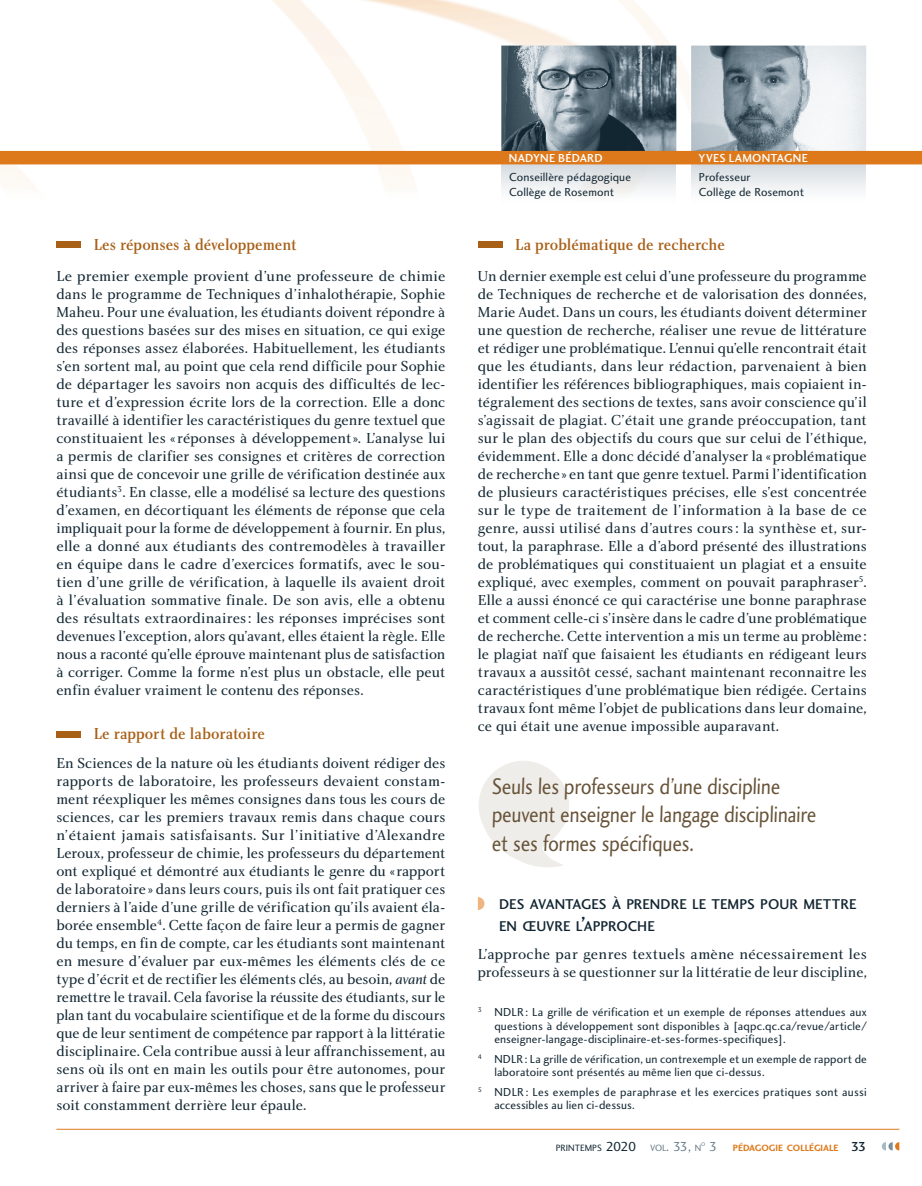
<style>
.page{position:relative;width:922px;height:1186px;background:#fff}
.page>*{position:absolute;margin:0;border:0;box-sizing:border-box;transform-origin:0 0}
.t1{font:23.4px/28.5px "Charlotte Sans Book Plain";letter-spacing:-.01em;color:#675338;scale:.85 1}
.t2{font:16.5px "Charlotte Medium Plain";letter-spacing:-.005em;color:#a85f16;scale:.91 1}
.t3{font:15px/18px "Charlotte Book Plain";color:#122632;text-align:justify}
.t4{font:14.7px/21px "Charlotte Sans Medium Plain";letter-spacing:.005em;color:#122632}
.t5{font:12px/13.5px "Charlotte Sans Book Plain";letter-spacing:.015em;color:#122632}
.t6{font:12px "Charlotte Sans Medium Plain";letter-spacing:.02em;color:#fff}
.t7{font:9.45px "Charlotte Sans Bold Plain";color:#de791b}
.t8{font:9.45px "Charlotte Sans Book Plain";color:#122632}
.t9{font:5.55px "Charlotte Sans Book Plain";color:#687c88}
.s1{font-family:"Charlotte Book Italic Plain"}
.s2{font-size:21px}
.s3{font-size:13.5px}
.s4{color:#687c88}
.s5{font-size:13.5px;color:#687c88}
.s6{font-family:"Charlotte Sans Book Plain";font-size:13.5px;color:#687c88}
.s7{font-family:"Charlotte Sans Medium Plain";font-size:13.5px;color:#122632}
</style>
<div class="page">
<img style="left:0;top:0;width:921px;height:191px">
<hr style="left:56px;top:1128px;width:843px;height:1px;background:#de791b">
<svg style="left:881px;top:1142px;width:18px;height:8px"></svg>
<img style="left:691px;top:46px;width:175px;height:105px">
<div style="left:691px;top:164px;width:174px;height:39px;background:linear-gradient(to bottom,#d6dce1,#fff)"></div>
<img style="left:501px;top:46px;width:175px;height:105px">
<div style="left:501px;top:164px;width:175px;height:39px;background:linear-gradient(to bottom,#d5dbe0,#fffffe)"></div>
<div style="left:0;top:151px;width:921px;height:13px;background:#de791b"></div>
<div style="left:56px;top:241px;width:25px;height:7px;background:#a85f16"></div>
<div style="left:56px;top:731px;width:25px;height:7px;background:#a85f16"></div>
<div style="left:478px;top:241px;width:24px;height:7px;background:#a85f16"></div>
<svg style="left:478px;top:897px;width:6px;height:13px"></svg>
<svg style="left:479px;top:761px;width:90px;height:106px"></svg>
<p class="t2" style="left:94px;top:234px;width:224px">Les réponses à développement</p>
<p class="t3" style="left:56px;top:267px;width:390px">Le premier exemple provient d’une professeure de chimie dans le programme de Techniques d’inhalothérapie, Sophie Maheu. Pour une évaluation, les étudiants doivent répondre à des questions basées sur des mises en situation, ce qui exige des réponses assez élaborées. Habituellement, les étudiants s’en sortent mal, au point que cela rend difficile pour Sophie de départager les savoirs non acquis des difficultés de lec&shy;ture et d’expression écrite lors de la correction. Elle a donc travaillé à identifier les caractéristiques du genre textuel que constituaient les «réponses à développement». L’analyse lui a permis de clarifier ses consignes et critères de correction ainsi que de concevoir une grille de vérification destinée aux étudiants<sup>3</sup>. En classe, elle a modélisé sa lecture des questions d’examen, en décortiquant les éléments de réponse que cela impliquait pour la forme de développement à fournir. En plus, elle a donné aux étudiants des contremodèles à travailler en équipe dans le cadre d’exercices formatifs, avec le sou&shy;tien d’une grille de vérification, à laquelle ils avaient droit à l’évaluation sommative finale. De son avis, elle a obtenu des résultats extraordinaires: les réponses imprécises sont devenues l’exception, alors qu’avant, elles étaient la règle. Elle nous a raconté qu’elle éprouve maintenant plus de satisfaction à corriger. Comme la forme n’est plus un obstacle, elle peut enfin évaluer vraiment le contenu des réponses.</p>
<p class="t2" style="left:94px;top:724px;width:190px">Le rapport de laboratoire</p>
<p class="t3" style="left:56px;top:753px;width:390px">En Sciences de la nature où les étudiants doivent rédiger des rapports de laboratoire, les professeurs devaient constam&shy;ment réexpliquer les mêmes consignes dans tous les cours de sciences, car les premiers travaux remis dans chaque cours n’étaient jamais satisfaisants. Sur l’initiative d’Alexandre Leroux, professeur de chimie, les professeurs du département ont expliqué et démontré aux étudiants le genre du «rapport de laboratoire » dans leurs cours, puis ils ont fait pratiquer ces derniers à l’aide d’une grille de vérification qu’ils avaient éla&shy;borée ensemble<sup>4</sup>. Cette façon de faire leur a permis de gagner du temps, en fin de compte, car les étudiants sont maintenant en mesure d’évaluer par eux-mêmes les éléments clés de ce type d’écrit et de rectifier les éléments clés, au besoin, <span class="s1">avant</span> de remettre le travail. Cela favorise la réussite des étudiants, sur le plan tant du vocabulaire scientifique et de la forme du discours que de leur sentiment de compétence par rapport à la littératie disciplinaire. Cela contribue aussi à leur affranchissement, au sens où ils ont en main les outils pour être autonomes, pour arriver à faire par eux-mêmes les choses, sans que le professeur soit constamment derrière leur épaule.</p>
<p class="t6" style="left:508px;top:150px;width:95px">NADYNE BÉDARD</p>
<p class="t6" style="left:698px;top:150px;width:111px">YVES LAMONTAGNE</p>
<p class="t5" style="left:509px;top:169px;width:123px;line-height:15px">Conseillère pédagogique<br>Collège de Rosemont</p>
<p class="t5" style="left:698px;top:169px;width:107px;line-height:15px">Professeur<br>Collège de Rosemont</p>
<p class="t2" style="left:515px;top:234px;width:232px">La problématique de recherche</p>
<p class="t3" style="left:478px;top:267px;width:390px">Un dernier exemple est celui d’une professeure du programme de Techniques de recherche et de valorisation des données, Marie Audet. Dans un cours, les étudiants doivent déterminer une question de recherche, réaliser une revue de littérature et rédiger une problématique. L’ennui qu’elle rencontrait était que les étudiants, dans leur rédaction, parvenaient à bien identifier les références bibliographiques, mais copiaient in&shy;tégralement des sections de textes, sans avoir conscience qu’il s’agissait de plagiat. C’était une grande préoccupation, tant sur le plan des objectifs du cours que sur celui de l’éthique, évidemment. Elle a donc décidé d’analyser la «problématique de recherche» en tant que genre textuel. Parmi l’identification de plusieurs caractéristiques précises, elle s’est concentrée sur le type de traitement de l’information à la base de ce genre, aussi utilisé dans d’autres cours: la synthèse et, sur&shy;tout, la paraphrase. Elle a d’abord présenté des illustrations de problématiques qui constituaient un plagiat et a ensuite expliqué, avec exemples, comment on pouvait paraphraser<sup>5</sup>.<br>Elle a aussi énoncé ce qui caractérise une bonne paraphrase et comment celle-ci s’insère dans le cadre d’une problématique de recherche. Cette intervention a mis un terme au problème: le plagiat naïf que faisaient les étudiants en rédigeant leurs travaux a aussitôt cessé, sachant maintenant reconnaitre les caractéristiques d’une problématique bien rédigée. Certains travaux font même l’objet de publications dans leur domaine, ce qui était une avenue impossible auparavant.</p>
<h1 class="t1" style="left:491px;top:771px;width:388px">Seuls les professeurs d’une discipline peuventenseigner le langage disciplinaire etses formes spécifiques.</h1>
<p class="t4" style="left:499px;top:894px;width:359px">DES AVANTAGES À PRENDRE LE TEMPS POUR METTRE<br>EN ŒUVRE L<span class="s2">’</span>APPROCHE</p>
<p class="t3" style="left:478px;top:945px;width:390px">L’approche par genres textuels amène nécessairement les professeurs à se questionner sur la littératie de leur discipline,</p>
<p class="t5" style="left:494px;top:1005px;width:374px;text-align:justify;text-indent:-16px"><sup>3</sup> NDLR: La grille de vérification et un exemple de réponses attendues aux questions à développement sont disponibles à [aqpc.qc.ca/revue/article/ enseigner-langage-disciplinaire-et-ses-formes-specifiques].</p>
<p class="t5" style="left:494px;top:1051px;width:374px;text-indent:-16px"><sup>4</sup> NDLR: La grille de vérification, un contrexemple et un exemple de rapport de laboratoire sont présentés au même lien que ci-dessus.</p>
<p class="t5" style="left:494px;top:1084px;width:374px;text-indent:-16px"><sup>5</sup> NDLR : Les exemples de paraphrase et les exercices pratiques sont aussi accessibles au lien ci-dessus.</p>
<p class="t8" style="left:555px;top:1141px;width:147px">PRINTEMPS <span class="s3">2020</span> <span class="s4">VOL</span><span class="s5">. 33,</span> <span class="s4">N</span></p>
<p class="t9" style="left:701px;top:1141px;width:6px">O</p>
<p class="t7" style="left:709px;top:1141px;width:159px"><span class="s6">3</span> PÉDAGOGIE COLLÉGIALE <span class="s7">33</span></p>
</div>
